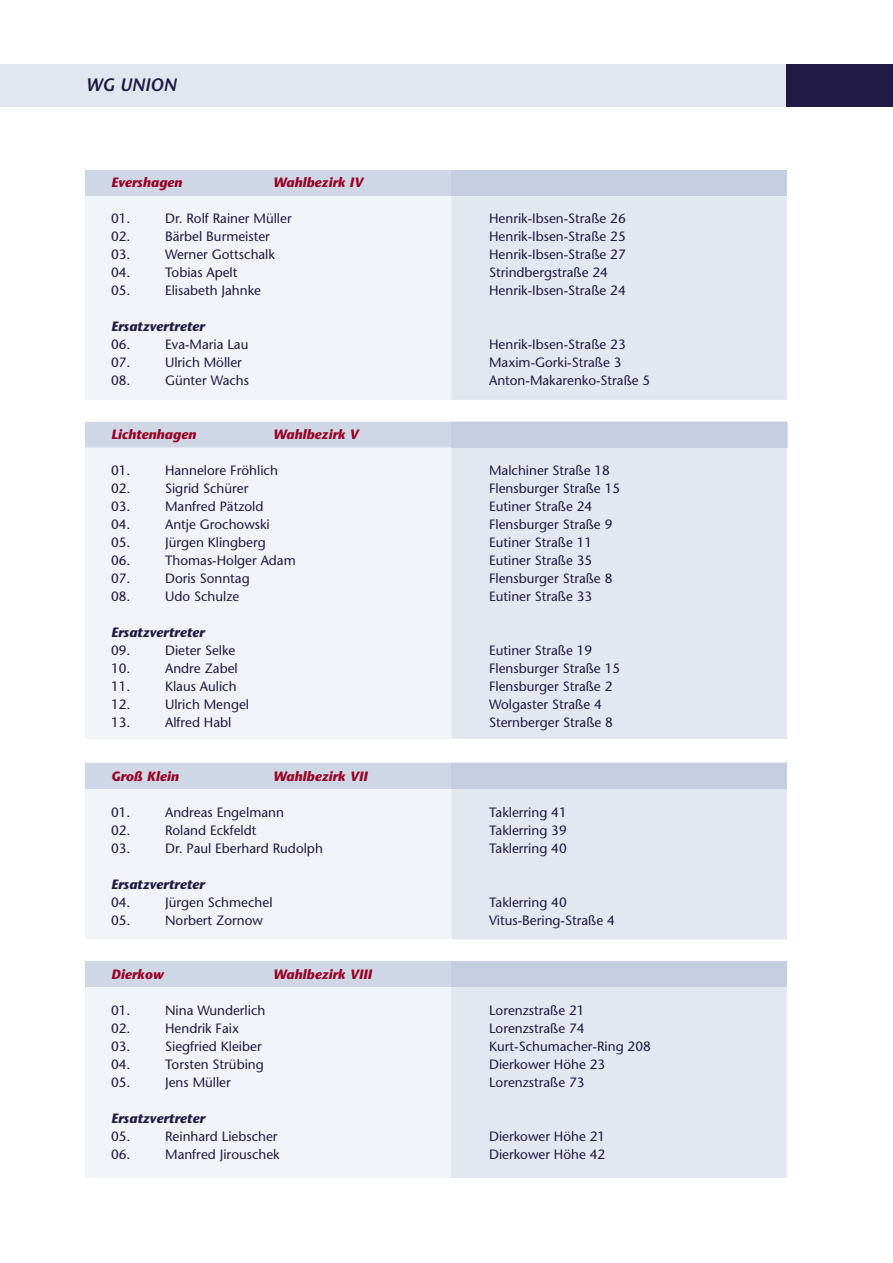
<style>
.page{position:relative;width:893px;height:1263px;background:#fff}
.page>*{position:absolute;margin:0;border:0;box-sizing:border-box;transform-origin:0 0}
.t1{font:italic 600 18px "Stone Sans";color:#211a44}
.t2{font:13.5px "Stone Sans";color:#211a44}
.t3{font:italic 700 13.5px "Stone Sans";color:#970022}
.t4{font:italic 700 13.5px "Stone Sans";color:#211a44}
.s1{font-family:"Lucida Grande"}
</style>
<div class="page">
<div style="left:85px;top:986px;width:366px;height:192px;background:#f0f3f7"></div>
<div style="left:451px;top:986px;width:336px;height:192px;background:#e3e7f0"></div>
<div style="left:85px;top:762px;width:366px;height:177px;background:#f0f3f7"></div>
<div style="left:451px;top:762px;width:336px;height:177px;background:#e3e7f0"></div>
<div style="left:85px;top:421px;width:366px;height:318px;background:#f0f3f7"></div>
<svg style="left:451px;top:421px;width:336px;height:318px;fill:#e3e7f0"></svg>
<div style="left:0;top:64px;width:893px;height:42px;background:#e1e6ef"></div>
<div style="left:786px;top:64px;width:107px;height:42px;background:#211a44"></div>
<div style="left:85px;top:196px;width:366px;height:204px;background:#f0f3f7"></div>
<div style="left:451px;top:196px;width:336px;height:204px;background:#e3e7f0"></div>
<div style="left:85px;top:422px;width:366px;height:25px;background:#cfd6e5"></div>
<div style="left:451px;top:422px;width:336px;height:25px;background:#c5cee0"></div>
<div style="left:85px;top:763px;width:366px;height:25px;background:#cfd6e5"></div>
<div style="left:451px;top:763px;width:336px;height:25px;background:#c5cee0"></div>
<div style="left:85px;top:961px;width:366px;height:25px;background:#cfd6e5"></div>
<div style="left:451px;top:961px;width:336px;height:25px;background:#c5cee0"></div>
<div style="left:85px;top:170px;width:366px;height:26px;background:#cfd6e5"></div>
<div style="left:451px;top:170px;width:336px;height:26px;background:#c5cee0"></div>
<h1 class="t1" style="left:86px;top:78px;width:92px">WG UNION</h1>
<p class="t3" style="left:111px;top:177px;width:73px">Evershagen</p>
<p class="t3" style="left:273px;top:177px;width:92px">Wahlbezirk IV</p>
<p class="t2" style="left:111px;top:213px;width:21px">01.</p>
<p class="t2" style="left:165px;top:213px;width:128px">Dr. Rolf Rainer Mu<span class="s1">̈</span>ller</p>
<p class="t2" style="left:489px;top:213px;width:138px">Henrik-Ibsen-Straße 26</p>
<p class="t2" style="left:111px;top:231px;width:21px">02.</p>
<p class="t2" style="left:165px;top:231px;width:106px">Bärbel Burmeister</p>
<p class="t2" style="left:489px;top:231px;width:138px">Henrik-Ibsen-Straße 25</p>
<p class="t2" style="left:111px;top:249px;width:21px">03.</p>
<p class="t2" style="left:165px;top:249px;width:111px">Werner Gottschalk</p>
<p class="t2" style="left:489px;top:249px;width:138px">Henrik-Ibsen-Straße 27</p>
<p class="t2" style="left:111px;top:267px;width:21px">04.</p>
<p class="t2" style="left:165px;top:267px;width:74px">Tobias Apelt</p>
<p class="t2" style="left:489px;top:267px;width:120px">Strindbergstraße 24</p>
<p class="t2" style="left:111px;top:285px;width:21px">05.</p>
<p class="t2" style="left:165px;top:285px;width:97px">Elisabeth Jahnke</p>
<p class="t2" style="left:489px;top:285px;width:138px">Henrik-Ibsen-Straße 24</p>
<p class="t4" style="left:111px;top:321px;width:95px">Ersatzvertreter</p>
<p class="t2" style="left:111px;top:339px;width:21px">06.</p>
<p class="t2" style="left:165px;top:339px;width:85px">Eva-Maria Lau</p>
<p class="t2" style="left:489px;top:339px;width:138px">Henrik-Ibsen-Straße 23</p>
<p class="t2" style="left:111px;top:357px;width:21px">07.</p>
<p class="t2" style="left:165px;top:357px;width:78px">Ulrich Möller</p>
<p class="t2" style="left:489px;top:357px;width:134px">Maxim-Gorki-Straße 3</p>
<p class="t2" style="left:111px;top:375px;width:21px">08.</p>
<p class="t2" style="left:165px;top:375px;width:86px">Günter Wachs</p>
<p class="t2" style="left:489px;top:375px;width:163px">Anton-Makarenko-Straße 5</p>
<p class="t3" style="left:111px;top:429px;width:87px">Lichtenhagen</p>
<p class="t3" style="left:273px;top:429px;width:87px">Wahlbezirk V</p>
<p class="t2" style="left:111px;top:465px;width:21px">01.</p>
<p class="t2" style="left:165px;top:465px;width:114px">Hannelore Fröhlich</p>
<p class="t2" style="left:489px;top:465px;width:122px">Malchiner Straße 18</p>
<p class="t2" style="left:111px;top:483px;width:21px">02.</p>
<p class="t2" style="left:165px;top:483px;width:85px">Sigrid Schu<span class="s1">̈</span>rer</p>
<p class="t2" style="left:489px;top:483px;width:133px">Flensburger Straße 15</p>
<p class="t2" style="left:111px;top:501px;width:21px">03.</p>
<p class="t2" style="left:165px;top:501px;width:100px">Manfred Pätzold</p>
<p class="t2" style="left:489px;top:501px;width:105px">Eutiner Straße 24</p>
<p class="t2" style="left:111px;top:519px;width:21px">04.</p>
<p class="t2" style="left:165px;top:519px;width:106px">Antje Grochowski</p>
<p class="t2" style="left:489px;top:519px;width:125px">Flensburger Straße 9</p>
<p class="t2" style="left:111px;top:537px;width:21px">05.</p>
<p class="t2" style="left:165px;top:537px;width:102px">Ju<span class="s1">̈</span>rgen Klingberg</p>
<p class="t2" style="left:489px;top:537px;width:105px">Eutiner Straße 11</p>
<p class="t2" style="left:111px;top:555px;width:21px">06.</p>
<p class="t2" style="left:165px;top:555px;width:132px">Thomas-Holger Adam</p>
<p class="t2" style="left:489px;top:555px;width:105px">Eutiner Straße 35</p>
<p class="t2" style="left:111px;top:573px;width:21px">07.</p>
<p class="t2" style="left:165px;top:573px;width:86px">Doris Sonntag</p>
<p class="t2" style="left:489px;top:573px;width:125px">Flensburger Straße 8</p>
<p class="t2" style="left:111px;top:591px;width:21px">08.</p>
<p class="t2" style="left:165px;top:591px;width:76px">Udo Schulze</p>
<p class="t2" style="left:489px;top:591px;width:105px">Eutiner Straße 33</p>
<p class="t4" style="left:111px;top:627px;width:95px">Ersatzvertreter</p>
<p class="t2" style="left:111px;top:645px;width:21px">09.</p>
<p class="t2" style="left:165px;top:645px;width:72px">Dieter Selke</p>
<p class="t2" style="left:489px;top:645px;width:105px">Eutiner Straße 19</p>
<p class="t2" style="left:111px;top:663px;width:21px">10.</p>
<p class="t2" style="left:165px;top:663px;width:74px">Andre Zabel</p>
<p class="t2" style="left:489px;top:663px;width:133px">Flensburger Straße 15</p>
<p class="t2" style="left:111px;top:681px;width:21px">11.</p>
<p class="t2" style="left:165px;top:681px;width:73px">Klaus Aulich</p>
<p class="t2" style="left:489px;top:681px;width:125px">Flensburger Straße 2</p>
<p class="t2" style="left:111px;top:699px;width:21px">12.</p>
<p class="t2" style="left:165px;top:699px;width:86px">Ulrich Mengel</p>
<p class="t2" style="left:489px;top:699px;width:114px">Wolgaster Straße 4</p>
<p class="t2" style="left:111px;top:717px;width:21px">13.</p>
<p class="t2" style="left:165px;top:717px;width:68px">Alfred Habl</p>
<p class="t2" style="left:489px;top:717px;width:125px">Sternberger Straße 8</p>
<p class="t3" style="left:111px;top:771px;width:69px">Groß Klein</p>
<p class="t3" style="left:273px;top:771px;width:96px">Wahlbezirk VII</p>
<p class="t2" style="left:111px;top:807px;width:21px">01.</p>
<p class="t2" style="left:165px;top:807px;width:120px">Andreas Engelmann</p>
<p class="t2" style="left:489px;top:807px;width:79px">Taklerring 41</p>
<p class="t2" style="left:111px;top:825px;width:21px">02.</p>
<p class="t2" style="left:165px;top:825px;width:93px">Roland Eckfeldt</p>
<p class="t2" style="left:489px;top:825px;width:79px">Taklerring 39</p>
<p class="t2" style="left:111px;top:843px;width:21px">03.</p>
<p class="t2" style="left:165px;top:843px;width:159px">Dr. Paul Eberhard Rudolph</p>
<p class="t2" style="left:489px;top:843px;width:79px">Taklerring 40</p>
<p class="t4" style="left:111px;top:879px;width:95px">Ersatzvertreter</p>
<p class="t2" style="left:111px;top:897px;width:21px">04.</p>
<p class="t2" style="left:165px;top:897px;width:109px">Ju<span class="s1">̈</span>rgen Schmechel</p>
<p class="t2" style="left:489px;top:897px;width:79px">Taklerring 40</p>
<p class="t2" style="left:111px;top:915px;width:21px">05.</p>
<p class="t2" style="left:165px;top:915px;width:99px">Norbert Zornow</p>
<p class="t2" style="left:489px;top:915px;width:127px">Vitus-Bering-Straße 4</p>
<p class="t3" style="left:111px;top:969px;width:54px">Dierkow</p>
<p class="t3" style="left:273px;top:969px;width:100px">Wahlbezirk VIII</p>
<p class="t2" style="left:111px;top:1005px;width:21px">01.</p>
<p class="t2" style="left:165px;top:1005px;width:102px">Nina Wunderlich</p>
<p class="t2" style="left:489px;top:1005px;width:97px">Lorenzstraße 21</p>
<p class="t2" style="left:111px;top:1023px;width:21px">02.</p>
<p class="t2" style="left:165px;top:1023px;width:75px">Hendrik Faix</p>
<p class="t2" style="left:489px;top:1023px;width:97px">Lorenzstraße 74</p>
<p class="t2" style="left:111px;top:1041px;width:21px">03.</p>
<p class="t2" style="left:165px;top:1041px;width:98px">Siegfried Kleiber</p>
<p class="t2" style="left:489px;top:1041px;width:163px">Kurt-Schumacher-Ring 208</p>
<p class="t2" style="left:111px;top:1059px;width:21px">04.</p>
<p class="t2" style="left:165px;top:1059px;width:100px">Torsten Stru<span class="s1">̈</span>bing</p>
<p class="t2" style="left:489px;top:1059px;width:118px">Dierkower Höhe 23</p>
<p class="t2" style="left:111px;top:1077px;width:21px">05.</p>
<p class="t2" style="left:165px;top:1077px;width:67px">Jens Mu<span class="s1">̈</span>ller</p>
<p class="t2" style="left:489px;top:1077px;width:97px">Lorenzstraße 73</p>
<p class="t4" style="left:111px;top:1113px;width:95px">Ersatzvertreter</p>
<p class="t2" style="left:111px;top:1131px;width:21px">05.</p>
<p class="t2" style="left:165px;top:1131px;width:114px">Reinhard Liebscher</p>
<p class="t2" style="left:489px;top:1131px;width:118px">Dierkower Höhe 21</p>
<p class="t2" style="left:111px;top:1149px;width:21px">06.</p>
<p class="t2" style="left:165px;top:1149px;width:116px">Manfred Jirouschek</p>
<p class="t2" style="left:489px;top:1149px;width:118px">Dierkower Höhe 42</p>
</div>
